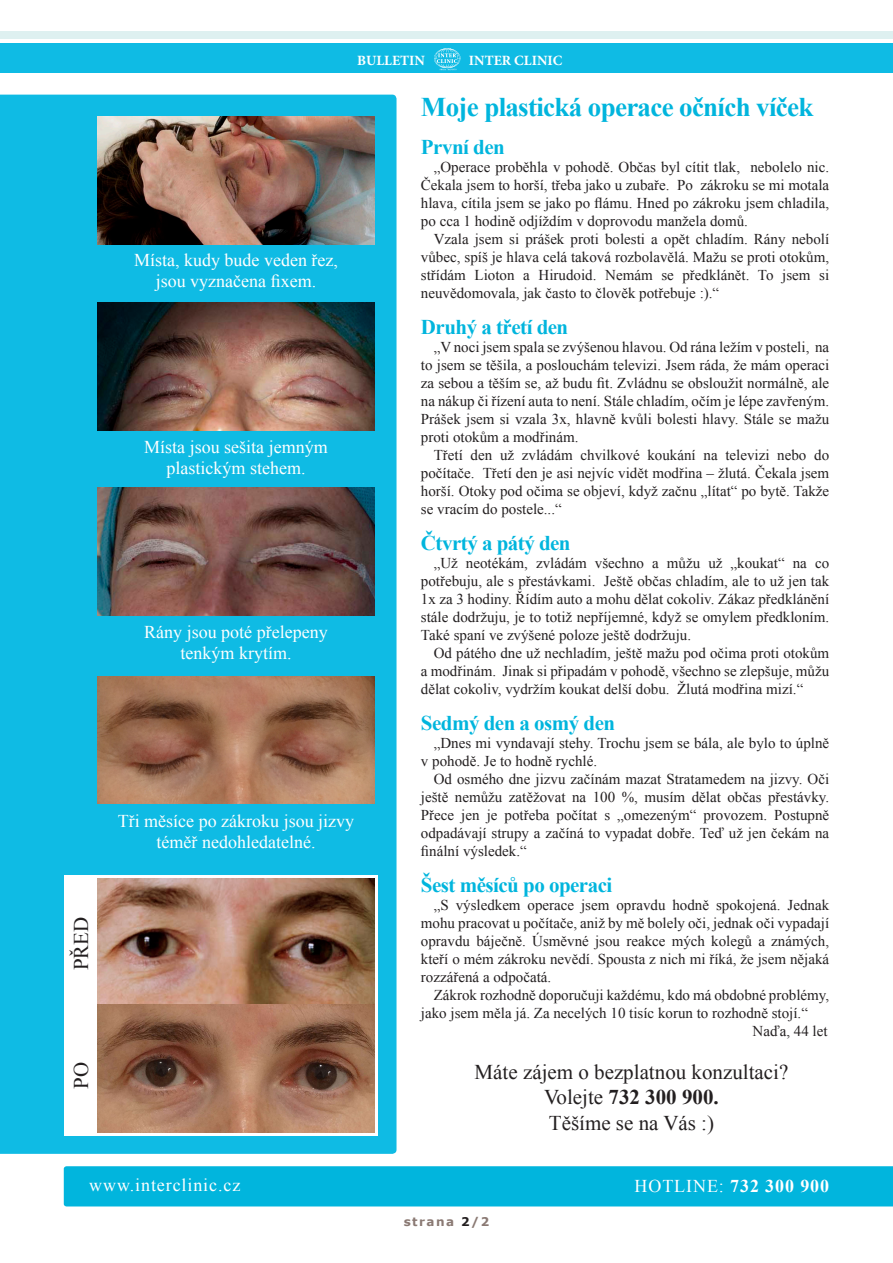
<style>
.page{position:relative;width:893px;height:1263px;background:#fff}
.page>*{position:absolute;margin:0;border:0;box-sizing:border-box;transform-origin:0 0}
.t1{font:700 27px "Times New Roman";letter-spacing:-.025em;color:#01b5dd}
.t2{font:700 21px "Times New Roman";letter-spacing:-.025em;color:#01b5dd}
.t3{font:21px "Times New Roman";color:#231f20}
.t4{font:700 21px "Times New Roman";color:#231f20}
.t5{font:18px/21.6px "Times New Roman";color:#fff;text-align:center}
.t6{font:18px "Times New Roman";letter-spacing:.05em;color:#fff}
.t7{font:700 18px "Times New Roman";letter-spacing:.05em;color:#fff}
.t8{font:15px/18px "Times New Roman";color:#231f20;text-align:justify}
.t9{font:700 14.1px "Minion Pro";color:#fff}
.t10{font:700 12px "Verdana";letter-spacing:.12em;color:#8a7973}
.s1{font-weight:400}
.s2{color:#231f20}
</style>
<div class="page">
<div style="left:0;top:44px;width:893px;height:29px;background:#0fbbe4"></div>
<div style="left:0;top:32px;width:893px;height:7px;background:#def0f0"></div>
<div style="left:0;top:95px;width:396px;height:1059px;background:#0fbbe4"></div>
<div style="left:64px;top:875px;width:314px;height:260px;background:#fff"></div>
<svg style="left:434px;top:48px;width:27px;height:23px"></svg>
<div style="left:64px;top:1166px;width:829px;height:40px;background:#01b5dd"></div>
<img style="left:98px;top:303px;width:276px;height:128px">
<img style="left:98px;top:117px;width:276px;height:127px">
<img style="left:98px;top:488px;width:276px;height:127px">
<img style="left:98px;top:676px;width:276px;height:128px">
<img style="left:98px;top:879px;width:276px;height:253px">
<p class="t9" style="left:357px;top:51px;width:69px">BULLETIN</p>
<p class="t9" style="left:469px;top:50px;width:95px">INTER CLINIC</p>
<p class="t5" style="left:134px;top:248px;width:205px">Místa, kudy bude veden řez,</p>
<p class="t5" style="left:156px;top:270px;width:162px">jsou vyznačena fixem.</p>
<p class="t5" style="left:144px;top:435px;width:185px">Místa jsou sešita jemným plastickým stehem.</p>
<p class="t5" style="left:144px;top:620px;width:185px">Rány jsou poté přelepeny tenkým krytím.</p>
<p class="t3" style="left:66px;top:970px;width:55px;rotate:-90deg">PŘED</p>
<p class="t5" style="left:118px;top:809px;width:238px">Tři měsíce po zákroku jsou jizvy</p>
<p class="t5" style="left:157px;top:831px;width:160px">téměř nedohledatelné.</p>
<p class="t3" style="left:66px;top:1089px;width:28px;rotate:-90deg">PO</p>
<p class="t1" style="left:421px;top:88px;width:394px">Moje plastická operace očních víček</p>
<p class="t2" style="left:421px;top:132px;width:85px">První den</p>
<p class="t8" style="left:421px;top:157px;width:410px;text-indent:13px">„Operace proběhla v pohodě. Občas byl cítit tlak, nebolelo nic.<br>Čekala jsem to horší, třeba jako u zubaře. Po zákroku se mi motala hlava, cítila jsem se jako po flámu. Hned po zákroku jsem chladila, po cca 1 hodině odjíždím v doprovodu manžela domů.</p>
<p class="t8" style="left:421px;top:229px;width:410px;text-indent:13px">Vzala jsem si prášek proti bolesti a opět chladím. Rány nebolí vůbec, spíš je hlava celá taková rozbolavělá. Mažu se proti otokům, střídám Lioton a Hirudoid. Nemám se předklánět. To jsem si neuvědomovala, jak často to člověk potřebuje :).“</p>
<p class="t2" style="left:421px;top:312px;width:149px">Druhý a třetí den</p>
<p class="t8" style="left:421px;top:337px;width:410px;text-indent:13px">„V noci jsem spala se zvýšenou hlavou. Od rána ležím v posteli, na to jsem se těšila, a poslouchám televizi. Jsem ráda, že mám operaci za sebou a těším se, až budu fit. Zvládnu se obsloužit normálně, ale na nákup či řízení auta to není. Stále chladím, očím je lépe zavřeným.<br>Prášek jsem si vzala 3x, hlavně kvůli bolesti hlavy. Stále se mažu proti otokům a modřinám.</p>
<p class="t8" style="left:421px;top:445px;width:410px;text-indent:13px">Třetí den už zvládám chvilkové koukání na televizi nebo do počítače. Třetí den je asi nejvíc vidět modřina – žlutá. Čekala jsem horší. Otoky pod očima se objeví, když začnu „lítat“ po bytě. Takže se vracím do postele...“</p>
<p class="t2" style="left:421px;top:528px;width:151px">Čtvrtý a pátý den</p>
<p class="t8" style="left:421px;top:553px;width:410px;text-indent:13px">„Už neotékám, zvládám všechno a můžu už „koukat“ na co potřebuju, ale s přestávkami. Ještě občas chladím, ale to už jen tak 1x za 3 hodiny. Řídím auto a mohu dělat cokoliv. Zákaz předklánění stále dodržuju, je to totiž nepříjemné, když se omylem předkloním.<br>Také spaní ve zvýšené poloze ještě dodržuju.</p>
<p class="t8" style="left:421px;top:643px;width:410px;text-indent:13px">Od pátého dne už nechladím, ještě mažu pod očima proti otokům a modřinám. Jinak si připadám v pohodě, všechno se zlepšuje, můžu dělat cokoliv, vydržím koukat delší dobu. Žlutá modřina mizí.“</p>
<p class="t2" style="left:421px;top:708px;width:196px">Sedmý den a osmý den</p>
<p class="t8" style="left:421px;top:733px;width:410px;text-indent:13px">„Dnes mi vyndavají stehy. Trochu jsem se bála, ale bylo to úplně v pohodě. Je to hodně rychlé.</p>
<p class="t8" style="left:421px;top:769px;width:410px;text-indent:13px">Od osmého dne jizvu začínám mazat Stratamedem na jizvy. Oči ještě nemůžu zatěžovat na 100 %, musím dělat občas přestávky.<br>Přece jen je potřeba počítat s „omezeným“ provozem. Postupně odpadávají strupy a začíná to vypadat dobře. Teď už jen čekám na finální výsledek.“</p>
<p class="t2" style="left:421px;top:870px;width:193px">Šest měsíců po operaci</p>
<p class="t8" style="left:421px;top:895px;width:410px;text-indent:13px">„S výsledkem operace jsem opravdu hodně spokojená. Jednak mohu pracovat u počítače, aniž by mě bolely oči, jednak oči vypadají opravdu báječně. Úsměvné jsou reakce mých kolegů a známých, kteří o mém zákroku nevědí. Spousta z nich mi říká, že jsem nějaká rozzářená a odpočatá.</p>
<p class="t8" style="left:421px;top:985px;width:410px;text-indent:13px">Zákrok rozhodně doporučuji každému, kdo má obdobné problémy, jako jsem měla já. Za necelých 10 tisíc korun to rozhodně stojí.“</p>
<p class="t8" style="left:752px;top:1021px;width:77px">Naďa, 44 let</p>
<p class="t3" style="left:475px;top:1057px;width:315px">Máte zájem o bezplatnou konzultaci?</p>
<p class="t4" style="left:544px;top:1082px;width:176px"><span class="s1">Volejte</span> 732 300 900.</p>
<p class="t3" style="left:549px;top:1108px;width:167px">Těšíme se na Vás :)</p>
<p class="t6" style="left:89px;top:1173px;width:153px">www.interclinic.cz</p>
<p class="t7" style="left:635px;top:1173px;width:196px"><span class="s1">HOTLINE:</span> 732 300 900</p>
<p class="t10" style="left:404px;top:1213px;width:87px">strana <span class="s2">2</span>/2</p>
</div>
